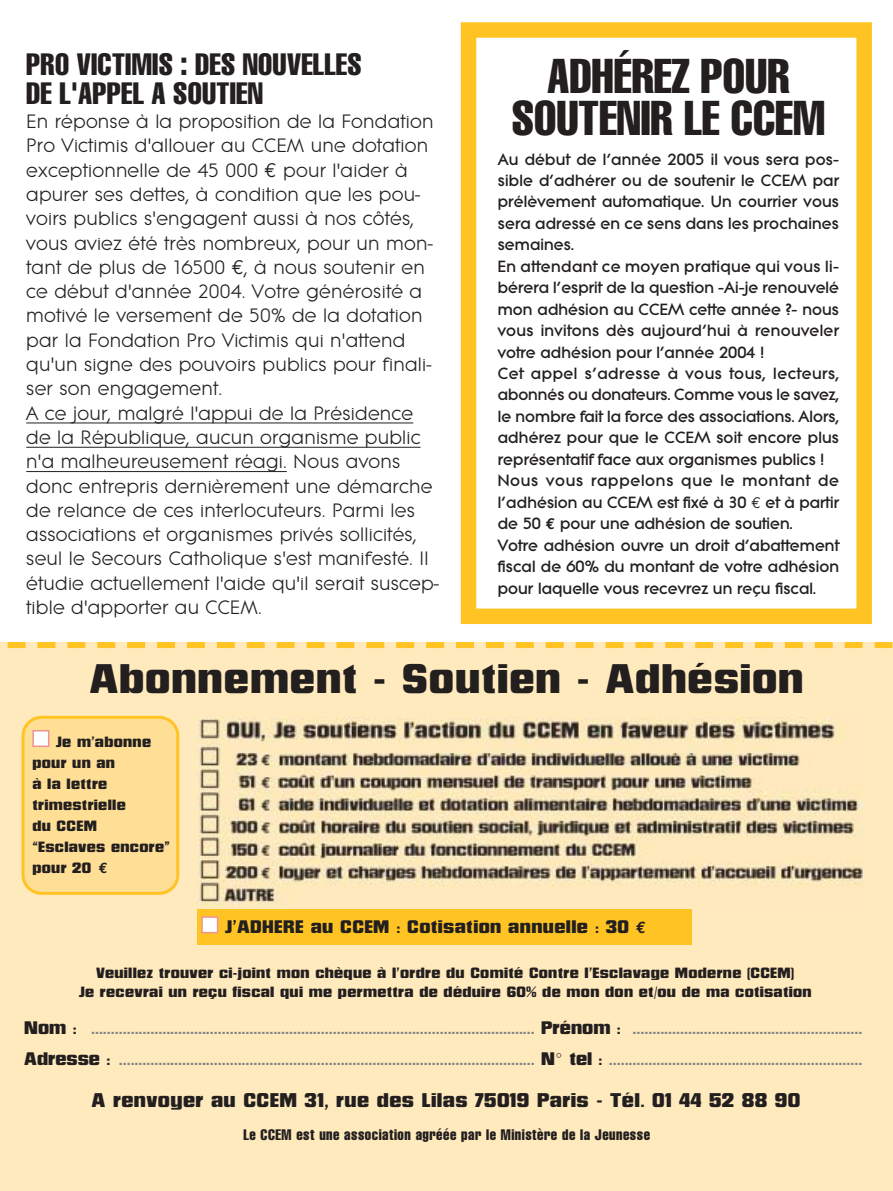
<style>
.page{position:relative;width:893px;height:1191px;background:#fff}
.page>*{position:absolute;margin:0;border:0;box-sizing:border-box;transform-origin:0 0}
.t1{font:extra-condensed 48px/42px "Helvetica";color:#231f1f;text-align:center}
.t2{font:37.5px "Neographik";letter-spacing:.02em;color:#231f1f}
.t3{font:extra-condensed 30.45px/28.2px "Helvetica";letter-spacing:.01em;color:#231f1f}
.t4{font:20.25px/24.3px "Litera New CCEM";letter-spacing:.01em;color:#231f1f}
.t5{font:18px "Neographik";letter-spacing:.02em;color:#231f1f}
.t6{font:16.5px/31.5px "Neographik";color:#808284}
.t7{font:16.5px "Neographik";letter-spacing:.02em;color:#231f1f}
.t8{font:800 15.75px/21.5px "Litera";letter-spacing:.005em;color:#231f1f}
.t9{font:extra-condensed 15px "Helvetica";letter-spacing:.03em;color:#231f1f}
.t10{font:13.5px/21px "Neographik";letter-spacing:.02em;color:#231f1f;text-align:center}
.s1{font-family:"Euro Mono"}
.s2{font-family:"Euro Mono";font-weight:400}
.s3{font-family:"Euro Mono";font-weight:700}
.s4{font-family:"Euro Mono";font-weight:700;font-size:15px}
.s5{color:#231f1f}
.s6{font-family:"Litera New CCEM";color:#231f1f}
</style>
<div class="page">
<div style="left:461px;top:22px;width:410px;height:602px;border:15px solid #ffc424"></div>
<hr style="left:26px;top:423px;width:387px;height:1px;background:#231f1f">
<hr style="left:26px;top:447px;width:394px;height:1px;background:#231f1f">
<hr style="left:26px;top:471px;width:261px;height:1px;background:#231f1f">
<div style="left:0;top:642px;width:892px;height:549px;background:#ffeabe"></div>
<svg style="left:22px;top:716px;width:157px;height:179px;background:#fedc8f"></svg>
<svg style="left:7px;top:642px;width:856px;height:6px"></svg>
<div style="left:874px;top:642px;width:18px;height:6px;background:#ffc424"></div>
<div style="left:197px;top:909px;width:494px;height:36px;background:#ffc424"></div>
<div style="left:202px;top:917px;width:15px;height:16px;background:#fff"></div>
<div style="left:201px;top:916px;width:17px;height:17px;border:2px solid #ee9394"></div>
<div style="left:33px;top:731px;width:16px;height:15px;background:#fff"></div>
<div style="left:32px;top:730px;width:17px;height:17px;border:2px solid #ee9394"></div>
<img style="left:197px;top:718px;width:666px;height:188px">
<h3 class="t3" style="left:26px;top:53px;width:337px">PRO VICTIMIS : DES NOUVELLES<br>DE L'APPEL A SOUTIEN</h3>
<p class="t4" style="left:26px;top:111px;width:414px">En réponse à la proposition de la Fondation Pro Victimis d'allouer au CCEM une dotation exceptionnelle de 45 000 <span class="s1">€</span> pour l'aider à apurer ses dettes, à condition que les pou&shy;voirs publics s'engagent aussi à nos côtés, vous aviez été très nombreux, pour un mon&shy;tant de plus de 16500 <span class="s1">€</span>, à nous soutenir en ce début d'année 2004. Votre générosité a motivé le versement de 50% de la dotation par la Fondation Pro Victimis qui n'attend qu'un signe des pouvoirs publics pour finali&shy;ser son engagement.<br>A ce jour, malgré l'appui de la Présidence de la République, aucun organisme public n'a malheureusement réagi. Nous avons donc entrepris dernièrement une démarche de relance de ces interlocuteurs. Parmi les associations et organismes privés sollicités, seul le Secours Catholique s'est manifesté. Il étudie actuellement l'aide qu'il serait suscep&shy;tible d'apporter au CCEM.</p>
<h1 class="t1" style="left:511px;top:58px;width:315px">ADHÉREZ POUR<br>SOUTENIR LE CCEM</h1>
<p class="t8" style="left:497px;top:150px;width:343px">Au début de l’année 2005 il vous sera pos&shy;sible d’adhérer ou de soutenir le CCEM par prélèvement automatique. Un courrier vous sera adressé en ce sens dans les prochaines semaines.<br>En attendant ce moyen pratique qui vous li&shy;bérera l’esprit de la question -Ai-je renouvelé mon adhésion au CCEM cette année ?- nous vous invitons dès aujourd’hui à renouveler votre adhésion pour l’année 2004 !<br>Cet appel s’adresse à vous tous, lecteurs, abonnés ou donateurs. Comme vous le savez, le nombre fait la force des associations. Alors, adhérez pour que le CCEM soit encore plus représentatif face aux organismes publics !<br>Nous vous rappelons que le montant de l’adhésion au CCEM est fixé à 30 <span class="s2">€</span> et à partir de 50 <span class="s3">€</span> pour une adhésion de soutien.<br>Votre adhésion ouvre un droit d’abattement fiscal de 60% du montant de votre adhésion pour laquelle vous recevrez un reçu fiscal.</p>
<h2 class="t2" style="left:89px;top:663px;width:715px">Abonnement - Soutien - Adhésion</h2>
<p class="t10" style="left:32px;top:732px;width:139px;text-align:left;text-indent:23px">Je m’abonne pour un an<br>à la lettre trimestrielle<br>du CCEM “Esclaves encore” pour 20 <span class="s4">€</span></p>
<p class="t7" style="left:225px;top:921px;width:423px">J’ADHERE au CCEM : Cotisation annuelle : 30 <span class="s3">€</span></p>
<p class="t10" style="left:79px;top:964px;width:734px;line-height:19.2px">Veuillez trouver ci-joint mon chèque à l’ordre du Comité Contre l’Esclavage Moderne (CCEM)<br>Je recevrai un reçu fiscal qui me permettra de déduire 60% de mon don et/ou de ma cotisation</p>
<p class="t6" style="left:24px;top:1013px;width:839px"><span class="s5">Nom :</span> ................................................................................................................ <span class="s5">Prénom :</span> ..........................................................<br><span class="s5">Adresse :</span> ......................................................................................................... <span class="s5">N</span><span class="s6">°</span> <span class="s5">tel :</span> ................................................................</p>
<p class="t5" style="left:92px;top:1093px;width:710px">A renvoyer au CCEM 31, rue des Lilas 75019 Paris - Tél. 01 44 52 88 90</p>
<p class="t9" style="left:243px;top:1130px;width:408px">Le CCEM est une association agréée par le Ministère de la Jeunesse</p>
</div>
